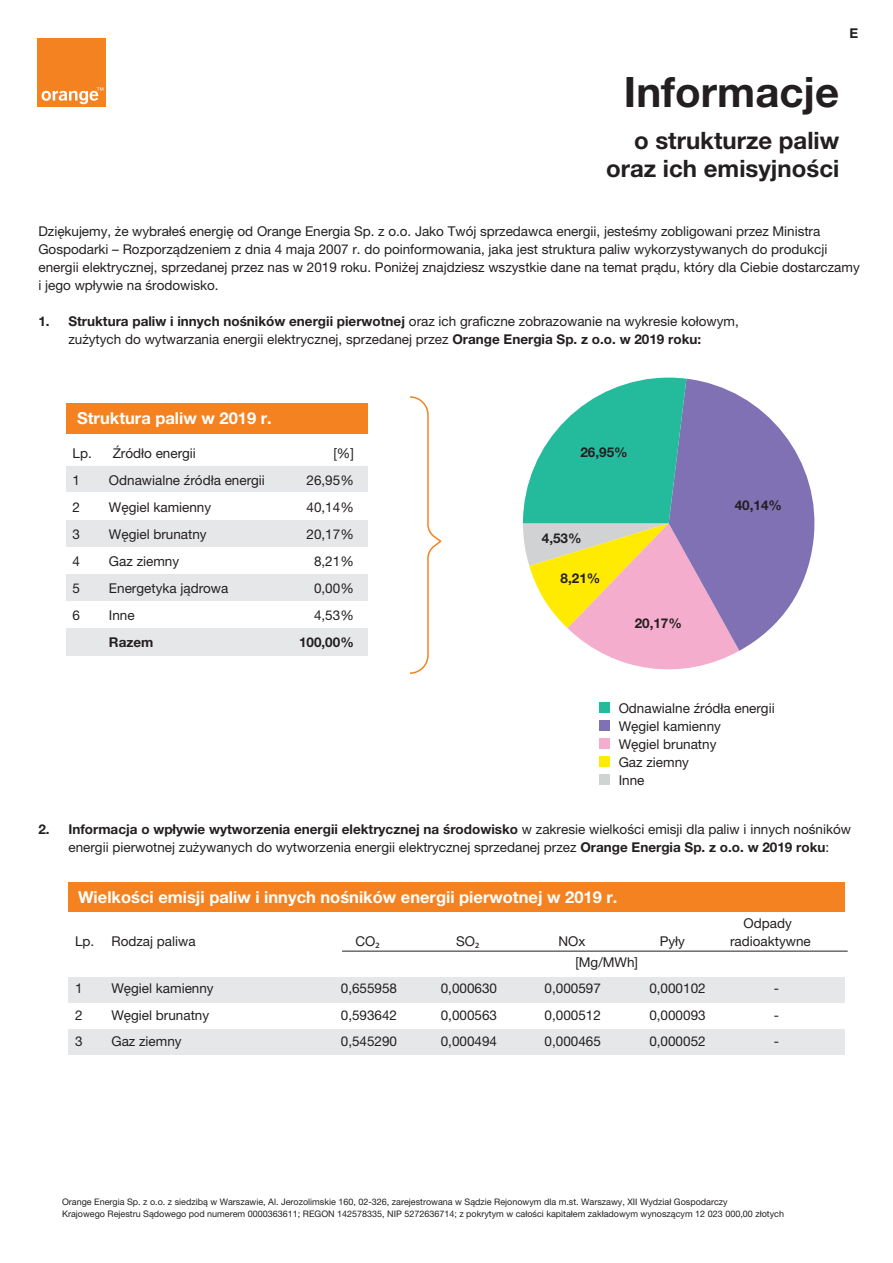
<style>
.page{position:relative;width:893px;height:1263px;background:#fff}
.page>*{position:absolute;margin:0;border:0;box-sizing:border-box;transform-origin:0 0}
.t1{font:700 42px "Helvetica Neue LT Pro";color:#231f20}
.t2{font:700 24px/28.8px "Helvetica Neue LT Pro";color:#231f20;text-align:right}
.t3{font:700 16.5px "Helvetica Neue LT Pro";color:#fff}
.t4{font:13.5px/18px "Helvetica Neue LT Pro";color:#231f20}
.t5{font:700 13.5px "Helvetica Neue LT Pro";color:#231f20}
.t6{font:9px/12px "Helvetica Neue LT Pro";color:#231f20}
.s1{font-weight:700}
.s2{font-family:"Myriad Pro"}
</style>
<div class="page">
<div style="left:69px;top:977px;width:776px;height:26px;background:#e6e7e9"></div>
<div style="left:69px;top:1029px;width:776px;height:26px;background:#e6e7e9"></div>
<hr style="left:342px;top:951px;width:506px;height:1px;background:#231f20">
<svg style="left:523px;top:378px;width:292px;height:292px"></svg>
<div style="left:66px;top:466px;width:302px;height:27px;background:#e6e7e9"></div>
<div style="left:66px;top:520px;width:302px;height:27px;background:#e6e7e9"></div>
<div style="left:66px;top:574px;width:302px;height:27px;background:#e6e7e9"></div>
<div style="left:66px;top:628px;width:302px;height:27px;background:#e6e7e9"></div>
<div style="left:66px;top:403px;width:302px;height:31px;background:#f58220"></div>
<div style="left:38px;top:38px;width:68px;height:68px;background:#f58220"></div>
<svg style="left:42px;top:87px;width:61px;height:17px"></svg>
<div style="left:69px;top:882px;width:776px;height:30px;background:#f58220"></div>
<div style="left:599px;top:702px;width:11px;height:11px;background:#24bb9d"></div>
<div style="left:599px;top:720px;width:11px;height:11px;background:#7f71b3"></div>
<div style="left:599px;top:738px;width:11px;height:11px;background:#f5adce"></div>
<div style="left:599px;top:756px;width:11px;height:11px;background:#ffea01"></div>
<div style="left:599px;top:774px;width:11px;height:11px;background:#d1d2d4"></div>
<svg style="left:410px;top:396px;width:32px;height:278px"></svg>
<p class="t5" style="left:849px;top:25px;width:10px">E</p>
<h1 class="t1" style="left:624px;top:66px;width:217px">Informacje</h1>
<h2 class="t2" style="left:606px;top:125px;width:235px">o strukturze paliw oraz ich emisyjności</h2>
<p class="t4" style="left:38px;top:222px;width:823px">Dziękujemy, że wybrałeś energię od Orange Energia Sp. z o.o. Jako Twój sprzedawca energii, jesteśmy zobligowani przez Ministra Gospodarki – Rozporządzeniem z dnia 4 maja 2007 r. do poinformowania, jaka jest struktura paliw wykorzystywanych do produkcji energii elektrycznej, sprzedanej przez nas w 2019 roku. Poniżej znajdziesz wszystkie dane na temat prądu, który dla Ciebie dostarczamy i jego wpływie na środowisko.</p>
<p class="t4" style="left:38px;top:312px;width:702px;text-align:center"><span class="s1">1. Struktura paliw i innych nośników energii pierwotnej</span> oraz ich graficzne zobrazowanie na wykresie kołowym, zużytych do wytwarzania energii elektrycznej, sprzedanej przez <span class="s1">Orange Energia Sp. z o.o. w 2019 roku:</span></p>
<p class="t3" style="left:77px;top:408px;width:196px">Struktura paliw w 2019 r.</p>
<p class="t4" style="left:73px;top:444px;width:125px">Lp. Źródło energii</p>
<p class="t4" style="left:333px;top:444px;width:22px">[%]</p>
<p class="t4" style="left:73px;top:471px;width:9px">1</p>
<p class="t4" style="left:109px;top:471px;width:157px">Odnawialne źródła energii</p>
<p class="t4" style="left:307px;top:471px;width:49px">26,95%</p>
<p class="t4" style="left:73px;top:498px;width:9px">2</p>
<p class="t4" style="left:109px;top:498px;width:104px">Węgiel kamienny</p>
<p class="t4" style="left:306px;top:498px;width:49px">40,14%</p>
<p class="t4" style="left:73px;top:525px;width:9px">3</p>
<p class="t4" style="left:109px;top:525px;width:99px">Węgiel brunatny</p>
<p class="t4" style="left:306px;top:525px;width:49px">20,17%</p>
<p class="t4" style="left:73px;top:552px;width:9px">4</p>
<p class="t4" style="left:109px;top:552px;width:72px">Gaz ziemny</p>
<p class="t4" style="left:314px;top:552px;width:41px">8,21%</p>
<p class="t4" style="left:73px;top:579px;width:9px">5</p>
<p class="t4" style="left:109px;top:579px;width:121px">Energetyka jądrowa</p>
<p class="t4" style="left:314px;top:579px;width:41px">0,00%</p>
<p class="t4" style="left:73px;top:606px;width:9px">6</p>
<p class="t4" style="left:109px;top:606px;width:27px">Inne</p>
<p class="t4" style="left:314px;top:606px;width:41px">4,53%</p>
<p class="t5" style="left:109px;top:634px;width:46px">Razem</p>
<p class="t5" style="left:299px;top:634px;width:56px">100,00%</p>
<p class="t5" style="left:580px;top:443px;width:49px">26,95%</p>
<p class="t5" style="left:542px;top:530px;width:41px">4,53%</p>
<p class="t5" style="left:561px;top:570px;width:41px">8,21%</p>
<p class="t5" style="left:635px;top:615px;width:49px">20,17%</p>
<p class="t5" style="left:735px;top:497px;width:49px">40,14%</p>
<p class="t4" style="left:619px;top:699px;width:157px">Odnawialne źródła energii<br>Węgiel kamienny<br>Węgiel brunatny<br>Gaz ziemny<br>Inne</p>
<p class="t4" style="left:38px;top:820px;width:814px;text-align:center"><span class="s1">2. Informacja o wpływie wytworzenia energii elektrycznej na środowisko</span> w zakresie wielkości emisji dla paliw i innych nośników energii pierwotnej zużywanych do wytworzenia energii elektrycznej sprzedanej przez <span class="s1">Orange Energia Sp. z o.o. w 2019 roku</span>:</p>
<p class="t3" style="left:78px;top:887px;width:541px">Wielkości emisji paliw i innych nośników energii pierwotnej w 2019 r.</p>
<p class="t4" style="left:743px;top:914px;width:50px">Odpady</p>
<p class="t4" style="left:75px;top:932px;width:122px">Lp. Rodzaj paliwa</p>
<p class="t4" style="left:355px;top:932px;width:26px">CO<span class="s2">2</span></p>
<p class="t4" style="left:456px;top:932px;width:25px">SO<span class="s2">2</span></p>
<p class="t4" style="left:558px;top:932px;width:29px">NOx</p>
<p class="t4" style="left:660px;top:932px;width:27px">Pyły</p>
<p class="t4" style="left:730px;top:932px;width:82px">radioaktywne</p>
<p class="t4" style="left:575px;top:953px;width:64px">[Mg/MWh]</p>
<p class="t4" style="left:75px;top:979px;width:9px">1</p>
<p class="t4" style="left:111px;top:979px;width:104px">Węgiel kamienny</p>
<p class="t4" style="left:341px;top:979px;width:58px">0,655958</p>
<p class="t4" style="left:441px;top:979px;width:58px">0,000630</p>
<p class="t4" style="left:545px;top:979px;width:58px">0,000597</p>
<p class="t4" style="left:649px;top:979px;width:58px">0,000102</p>
<p class="t4" style="left:774px;top:979px;width:7px">-</p>
<p class="t4" style="left:75px;top:1006px;width:9px">2</p>
<p class="t4" style="left:111px;top:1006px;width:99px">Węgiel brunatny</p>
<p class="t4" style="left:341px;top:1006px;width:58px">0,593642</p>
<p class="t4" style="left:441px;top:1006px;width:58px">0,000563</p>
<p class="t4" style="left:545px;top:1006px;width:58px">0,000512</p>
<p class="t4" style="left:649px;top:1006px;width:58px">0,000093</p>
<p class="t4" style="left:774px;top:1006px;width:7px">-</p>
<p class="t4" style="left:75px;top:1032px;width:9px">3</p>
<p class="t4" style="left:111px;top:1032px;width:72px">Gaz ziemny</p>
<p class="t4" style="left:341px;top:1032px;width:58px">0,545290</p>
<p class="t4" style="left:441px;top:1032px;width:58px">0,000494</p>
<p class="t4" style="left:545px;top:1032px;width:58px">0,000465</p>
<p class="t4" style="left:649px;top:1032px;width:58px">0,000052</p>
<p class="t4" style="left:774px;top:1032px;width:7px">-</p>
<p class="t6" style="left:62px;top:1196px;width:723px">Orange Energia Sp. z o.o. z siedzibą w Warszawie, Al. Jerozolimskie 160, 02-326, zarejestrowana w Sądzie Rejonowym dla m.st. Warszawy, XII Wydział Gospodarczy<br>Krajowego Rejestru Sądowego pod numerem 0000363611; REGON 142578335, NIP 5272636714; z pokrytym w całości kapitałem zakładowym wynoszącym 12 023 000,00 złotych</p>
</div>
